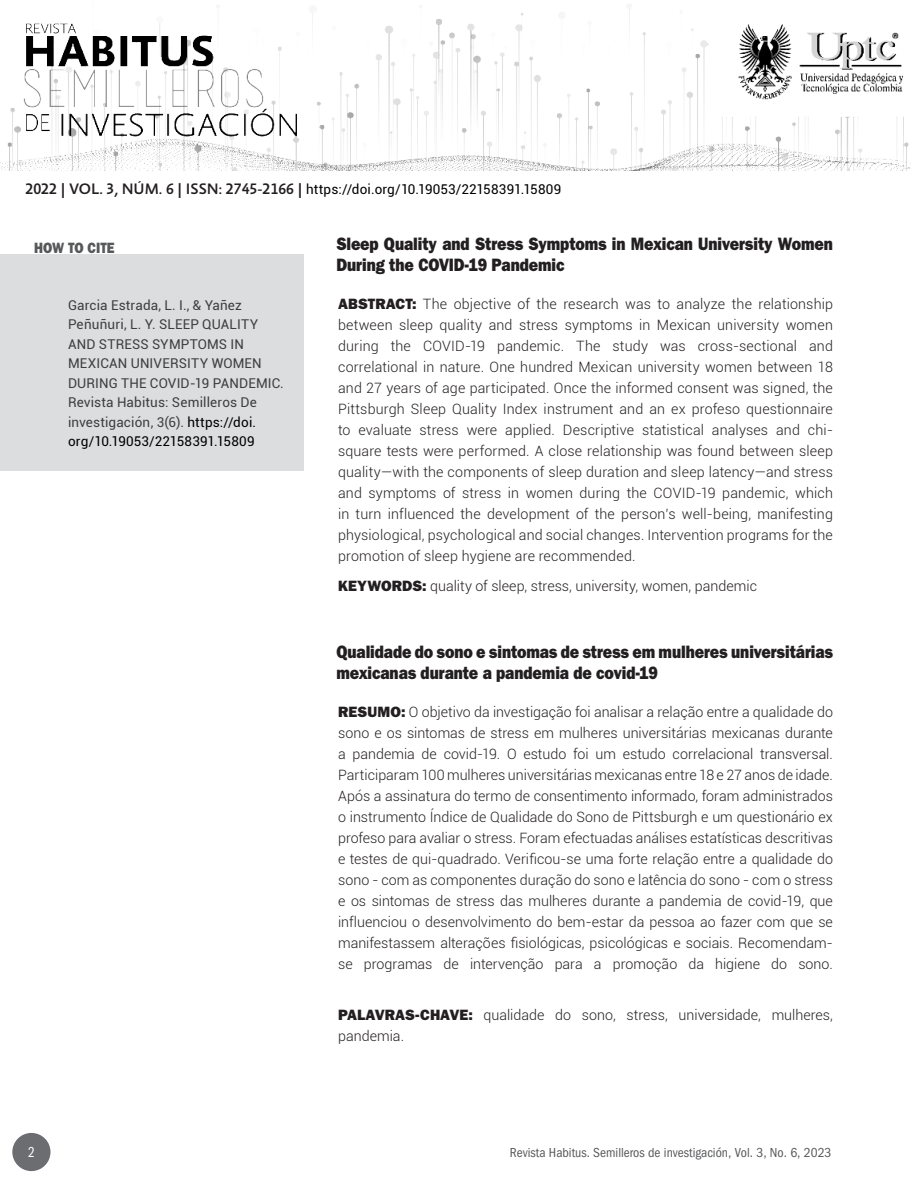
<style>
.page{position:relative;width:918px;height:1188px;background:#fff}
.page>*{position:absolute;margin:0;border:0;box-sizing:border-box;transform-origin:0 0}
.pag_2_Traducciones_d{font:18px/21px "ITC Franklin Gothic Std Hvy";letter-spacing:-.005em;color:#231f20;scale:.87 1}
._6_Resumen_abtract_T{font:15px "ITC Franklin Gothic Std Hvy";color:#57585a;scale:.87 1}
.t1{font:15px "ITC Franklin Gothic Std Bk Cp";color:#fff}
.pág_1_Resumen{font:300 14.25px/21px "Roboto";color:#231f20;text-align:justify}
.pag_1_ComoCitar{font:13.5px/19.5px "Roboto";letter-spacing:.01em;color:#3e3e3f}
.pag_1_2_Año___volume{font:13.5px "Roboto";letter-spacing:.015em;color:#000}
.t2{font:condensed 13.5px "ITC Franklin Gothic Std";color:#57585a}
.s1{font-family:"Absara Sans TF";font-weight:500;font-size:15.45px;color:#231f20}
.s2{color:#000}
.s3{font-family:"ITC Franklin Gothic Std Hvy";font-weight:400;font-size:15px}
</style>
<div class="page">
<div style="left:12px;top:1133px;width:39px;height:38px;background:#6c6d70;border-radius:50%"></div>
<img style="left:0;top:9px;width:911px;height:161px">
<div style="left:0;top:254px;width:303px;height:217px;background:#dcdddf"></div>
<p class="pag_1_2_Año___volume" style="left:25px;top:180px;width:537px"><span class="s1">2022 | VOL. 3, NÚM. 6 | ISSN: 2745-2166 |</span> https://doi.org/10.19053/22158391.15809</p>
<p class="_6_Resumen_abtract_T" style="left:34px;top:239px;width:94px">HOW TO CITE</p>
<p class="pag_1_ComoCitar" style="left:68px;top:295px;width:217px">Garcia Estrada, L. I., &amp; Yañez<br>Peñuñuri, L. Y. SLEEP QUALITY<br>AND STRESS SYMPTOMS IN<br>MEXICAN UNIVERSITY WOMEN<br>DURING THE COVID-19 PANDEMIC.<br>Revista Habitus: Semilleros De investigación, 3(6). <span class="s2">https://doi. org/10.19053/22158391.15809</span></p>
<p class="pag_2_Traducciones_d" style="left:336px;top:234px;width:572px">Sleep Quality and Stress Symptoms in Mexican University Women<br>During the COVID-19 Pandemic</p>
<p class="pág_1_Resumen" style="left:338px;top:293px;width:496px"><span class="s3">ABSTRACT:</span> The objective of the research was to analyze the relationship between sleep quality and stress symptoms in Mexican university women during the COVID-19 pandemic. The study was cross-sectional and correlational in nature. One hundred Mexican university women between 18 and 27 years of age participated. Once the informed consent was signed, the Pittsburgh Sleep Quality Index instrument and an ex profeso questionnaire to evaluate stress were applied. Descriptive statistical analyses and chi&shy;square tests were performed. A close relationship was found between sleep quality—with the components of sleep duration and sleep latency—and stress and symptoms of stress in women during the COVID-19 pandemic, which in turn influenced the development of the person’s well-being, manifesting physiological, psychological and social changes. Intervention programs for the promotion of sleep hygiene are recommended.</p>
<p class="pág_1_Resumen" style="left:338px;top:575px;width:420px"><span class="s3">KEYWORDS:</span> quality of sleep, stress, university, women, pandemic</p>
<p class="pag_2_Traducciones_d" style="left:336px;top:642px;width:572px">Qualidade do sono e sintomas de stress em mulheres universitárias mexicanas durante a pandemia de covid-19</p>
<p class="pág_1_Resumen" style="left:338px;top:701px;width:496px"><span class="s3">RESUMO:</span> O objetivo da investigação foi analisar a relação entre a qualidade do sono e os sintomas de stress em mulheres universitárias mexicanas durante a pandemia de covid-19. O estudo foi um estudo correlacional transversal.<br>Participaram 100 mulheres universitárias mexicanas entre 18 e 27 anos de idade.<br>Após a assinatura do termo de consentimento informado, foram administrados o instrumento Índice de Qualidade do Sono de Pittsburgh e um questionário ex profeso para avaliar o stress. Foram efectuadas análises estatísticas descritivas e testes de qui-quadrado. Verificou-se uma forte relação entre a qualidade do sono - com as componentes duração do sono e latência do sono - com o stress e os sintomas de stress das mulheres durante a pandemia de covid-19, que influenciou o desenvolvimento do bem-estar da pessoa ao fazer com que se manifestassem alterações fisiológicas, psicológicas e sociais. Recomendam&shy;se programas de intervenção para a promoção da higiene do sono.</p>
<p class="pág_1_Resumen" style="left:338px;top:1004px;width:496px"><span class="s3">PALAVRAS-CHAVE:</span> qualidade do sono, stress, universidade, mulheres, pandemia.</p>
<p class="t1" style="left:28px;top:1144px;width:8px">2</p>
<p class="t2" style="left:510px;top:1145px;width:323px">Revista Habitus. Semilleros de investigación, Vol. 3, No. 6, 2023</p>
</div>
